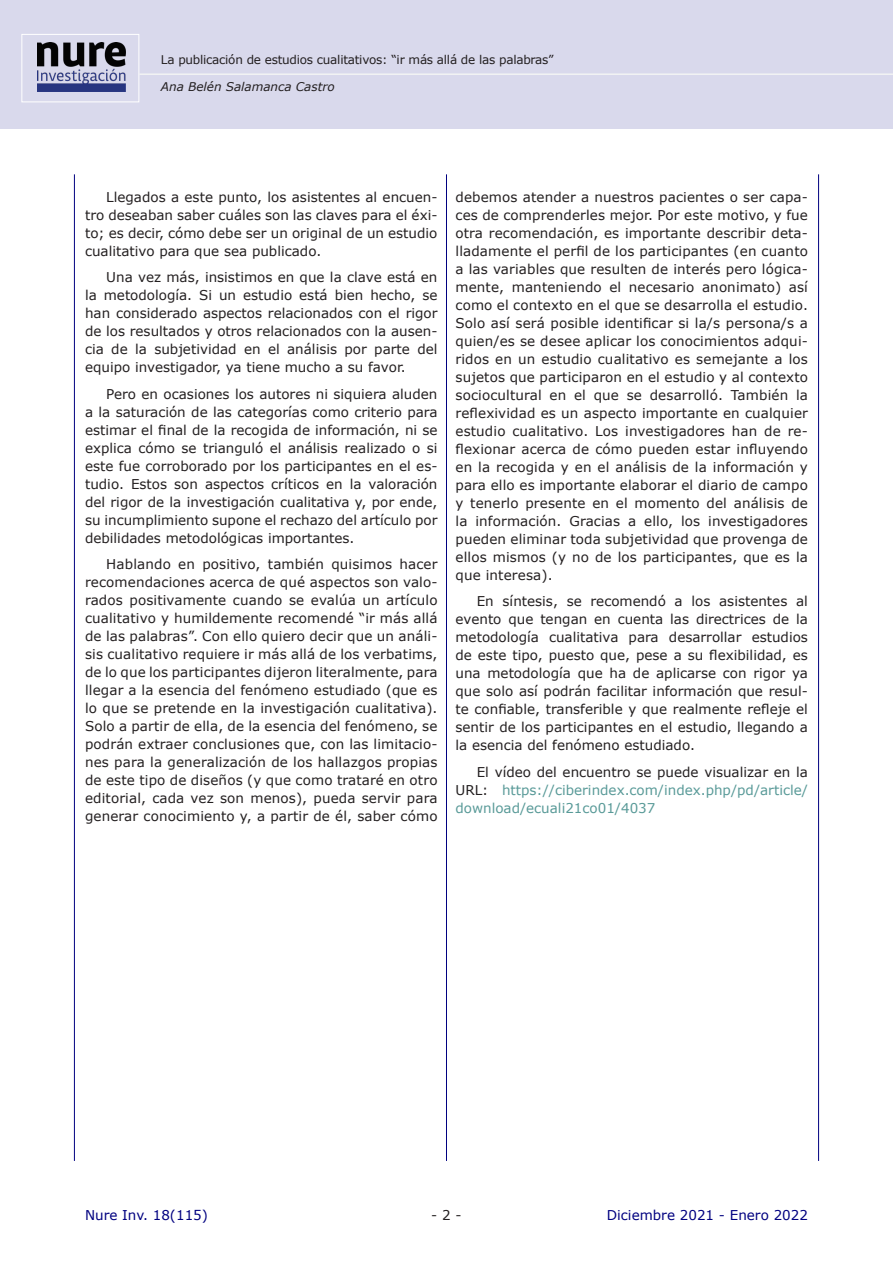
<style>
.page{position:relative;width:893px;height:1263px;background:#fff}
.page>*{position:absolute;margin:0;border:0;box-sizing:border-box;transform-origin:0 0}
.Texto{font:13.5px/18px "Verdana";color:#231f20;text-align:justify}
.Texto-2{font:13.5px/18px "Verdana";color:#599a98;text-align:justify}
.t1{font:13.5px "Verdana";color:#000080}
.t2{font:12px "Verdana";letter-spacing:-.02em;color:#231f20}
.t3{font:italic 12px "Verdana";color:#231f20}
.s1{color:#231f20}
</style>
<div class="page">
<div style="left:0;top:0;width:893px;height:128px;background:#d9d9ec"></div>
<hr style="left:446px;top:174px;width:1px;height:987px;background:#000080">
<hr style="left:74px;top:174px;width:1px;height:987px;background:#000080">
<hr style="left:818px;top:174px;width:1px;height:987px;background:#000080">
<div style="left:21px;top:34px;width:118px;height:68px;background:#d9d9ec;border:1px solid #fff"></div>
<img style="left:37px;top:43px;width:88px;height:48px">
<hr style="left:139px;top:73px;width:754px;height:2px;background:#f2f3f4">
<p class="t2" style="left:161px;top:52px;width:394px">La publicación de estudios cualitativos: “ir más allá de las palabras”</p>
<p class="t3" style="left:161px;top:79px;width:175px">Ana Belén Salamanca Castro</p>
<p class="Texto" style="left:85px;top:188px;width:354px;text-indent:21px">Llegados a este punto, los asistentes al encuen&shy;tro deseaban saber cuáles son las claves para el éxi&shy;to; es decir, cómo debe ser un original de un estudio cualitativo para que sea publicado.</p>
<p class="Texto" style="left:85px;top:268px;width:354px;text-indent:21px">Una vez más, insistimos en que la clave está en la metodología. Si un estudio está bien hecho, se han considerado aspectos relacionados con el rigor de los resultados y otros relacionados con la ausen&shy;cia de la subjetividad en el análisis por parte del equipo investigador, ya tiene mucho a su favor.</p>
<p class="Texto" style="left:85px;top:385px;width:354px;text-indent:21px">Pero en ocasiones los autores ni siquiera aluden a la saturación de las categorías como criterio para estimar el final de la recogida de información, ni se explica cómo se trianguló el análisis realizado o si este fue corroborado por los participantes en el es&shy;tudio. Estos son aspectos críticos en la valoración del rigor de la investigación cualitativa y, por ende, su incumplimiento supone el rechazo del artículo por debilidades metodológicas importantes.</p>
<p class="Texto" style="left:85px;top:555px;width:354px;text-indent:21px">Hablando en positivo, también quisimos hacer recomendaciones acerca de qué aspectos son valo&shy;rados positivamente cuando se evalúa un artículo cualitativo y humildemente recomendé “ir más allá de las palabras”. Con ello quiero decir que un análi&shy;sis cualitativo requiere ir más allá de los verbatims, de lo que los participantes dijeron literalmente, para llegar a la esencia del fenómeno estudiado (que es lo que se pretende en la investigación cualitativa).<br>Solo a partir de ella, de la esencia del fenómeno, se podrán extraer conclusiones que, con las limitacio&shy;nes para la generalización de los hallazgos propias de este tipo de diseños (y que como trataré en otro editorial, cada vez son menos), pueda servir para generar conocimiento y, a partir de él, saber cómo</p>
<p class="Texto" style="left:455px;top:188px;width:354px">debemos atender a nuestros pacientes o ser capa&shy;ces de comprenderles mejor. Por este motivo, y fue otra recomendación, es importante describir deta&shy;lladamente el perfil de los participantes (en cuanto a las variables que resulten de interés pero lógica&shy;mente, manteniendo el necesario anonimato) así como el contexto en el que se desarrolla el estudio.<br>Solo así será posible identificar si la/s persona/s a quien/es se desee aplicar los conocimientos adqui&shy;ridos en un estudio cualitativo es semejante a los sujetos que participaron en el estudio y al contexto sociocultural en el que se desarrolló. También la reflexividad es un aspecto importante en cualquier estudio cualitativo. Los investigadores han de re&shy;flexionar acerca de cómo pueden estar influyendo en la recogida y en el análisis de la información y para ello es importante elaborar el diario de campo y tenerlo presente en el momento del análisis de la información. Gracias a ello, los investigadores pueden eliminar toda subjetividad que provenga de ellos mismos (y no de los participantes, que es la que interesa).</p>
<p class="Texto" style="left:455px;top:592px;width:354px;text-indent:21px">En síntesis, se recomendó a los asistentes al evento que tengan en cuenta las directrices de la metodología cualitativa para desarrollar estudios de este tipo, puesto que, pese a su flexibilidad, es una metodología que ha de aplicarse con rigor ya que solo así podrán facilitar información que resul&shy;te confiable, transferible y que realmente refleje el sentir de los participantes en el estudio, llegando a la esencia del fenómeno estudiado.</p>
<p class="Texto-2" style="left:455px;top:763px;width:354px;text-indent:21px"><span class="s1">El vídeo del encuentro se puede visualizar en la URL:</span> https://ciberindex.com/index.php/pd/article/ download/ecuali21co01/4037</p>
<p class="t1" style="left:85px;top:1206px;width:124px">Nure Inv. 18(115)</p>
<p class="Texto" style="left:431px;top:1206px;width:32px">- 2 -</p>
<p class="t1" style="left:607px;top:1206px;width:203px">Diciembre 2021 - Enero 2022</p>
</div>
